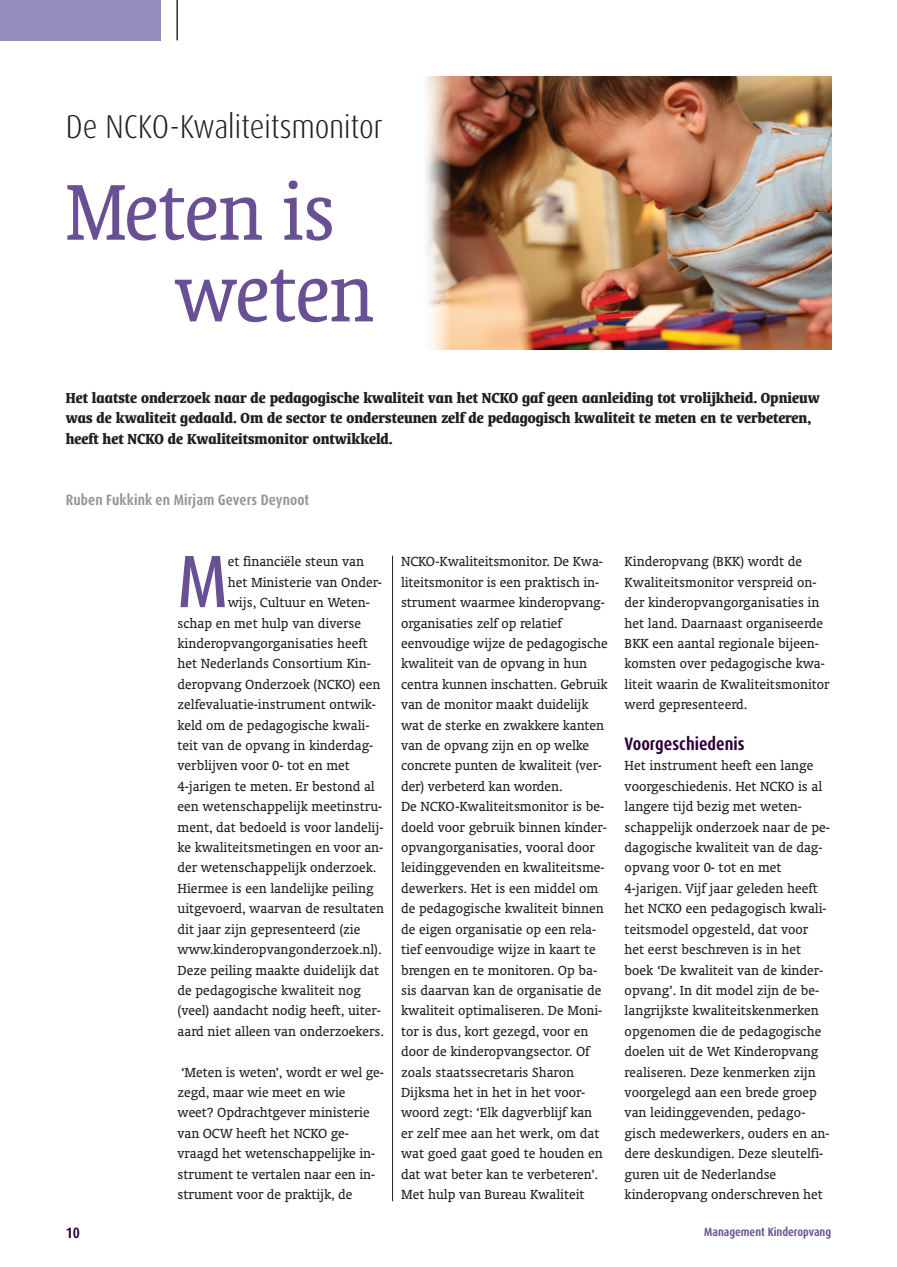
<style>
.page{position:relative;width:897px;height:1267px;background:#fff}
.page>*{position:absolute;margin:0;border:0;box-sizing:border-box;transform-origin:0 0}
.t1{font:condensed 90px/81.6px "Oranda BT";letter-spacing:-.005em;color:#695095}
.t2{font:500 condensed 74.4px "Dax OT";color:#695095}
.t3{font:300 condensed 33px "Dax OT";color:#231f20}
.t4{font:700 condensed 18px "Dax OT";color:#2a0139}
.t5{font:700 condensed 16.5px/20.4px "Oranda BT";color:#231f20}
.t6{font:15px/20.4px "Oranda BT";color:#231f20}
.t7{font:700 condensed 15px "Dax OT";letter-spacing:.01em;color:#939598}
.t8{font:700 condensed 15px "Dax OT";color:#2a0139}
.t9{font:700 condensed 12px "Dax OT";color:#695095}
</style>
<div class="page">
<hr style="left:392px;top:556px;width:1px;height:645px;background:#231f20">
<div style="left:0;top:0;width:161px;height:40px;background:#948ebf"></div>
<hr style="left:177px;top:0;width:1px;height:40px;background:#231f20">
<img style="left:426px;top:76px;width:405px;height:273px">
<h3 class="t3" style="left:66px;top:112px;width:319px">De NCKO-Kwaliteitsmonitor</h3>
<h1 class="t1" style="left:174px;top:178px;width:202px;text-indent:-108px">Meten is weten</h1>
<p class="t5" style="left:66px;top:389px;width:756px">Het laatste onderzoek naar de pedagogische kwaliteit van het NCKO gaf geen aanleiding tot vrolijkheid. Opnieuw was de kwaliteit gedaald. Om de sector te ondersteunen zelf de pedagogisch kwaliteit te meten en te verbeteren, heeft het NCKO de Kwaliteitsmonitor ontwikkeld.</p>
<p class="t7" style="left:66px;top:493px;width:245px">Ruben Fukkink en Mirjam Gevers Deynoot</p>
<h2 class="t2" style="left:178px;top:549px;width:52px">M</h2>
<p class="t6" style="left:228px;top:553px;width:138px">et financiële steun van</p>
<p class="t6" style="left:228px;top:573px;width:156px">het Ministerie van Onder-</p>
<p class="t6" style="left:228px;top:593px;width:144px">wijs, Cultuur en Weten-</p>
<p class="t6" style="left:178px;top:614px;width:185px">schap en met hulp van diverse</p>
<p class="t6" style="left:178px;top:634px;width:192px">kinderopvangorganisaties heeft</p>
<p class="t6" style="left:178px;top:655px;width:195px">het Nederlands Consortium Kin-</p>
<p class="t6" style="left:178px;top:675px;width:204px">deropvang Onderzoek (NCKO) een</p>
<p class="t6" style="left:178px;top:696px;width:200px">zelfevaluatie-instrument ontwik-</p>
<p class="t6" style="left:178px;top:716px;width:193px">keld om de pedagogische kwali-</p>
<p class="t6" style="left:178px;top:736px;width:197px">teit van de opvang in kinderdag-</p>
<p class="t6" style="left:178px;top:757px;width:174px">verblijven voor 0- tot en met</p>
<p class="t6" style="left:178px;top:777px;width:199px">4-jarigen te meten. Er bestond al</p>
<p class="t6" style="left:178px;top:798px;width:206px">een wetenschappelijk meetinstru-</p>
<p class="t6" style="left:178px;top:818px;width:207px">ment, dat bedoeld is voor landelij-</p>
<p class="t6" style="left:178px;top:838px;width:207px">ke kwaliteitsmetingen en voor an-</p>
<p class="t6" style="left:178px;top:859px;width:200px">der wetenschappelijk onderzoek.</p>
<p class="t6" style="left:178px;top:879px;width:198px">Hiermee is een landelijke peiling</p>
<p class="t6" style="left:178px;top:900px;width:208px">uitgevoerd, waarvan de resultaten</p>
<p class="t6" style="left:178px;top:920px;width:184px">dit jaar zijn gepresenteerd (zie</p>
<p class="t6" style="left:178px;top:940px;width:206px">www.kinderopvangonderzoek.nl).</p>
<p class="t6" style="left:178px;top:961px;width:203px">Deze peiling maakte duidelijk dat</p>
<p class="t6" style="left:178px;top:981px;width:185px">de pedagogische kwaliteit nog</p>
<p class="t6" style="left:178px;top:1002px;width:205px">(veel) aandacht nodig heeft, uiter-</p>
<p class="t6" style="left:178px;top:1022px;width:208px">aard niet alleen van onderzoekers.</p>
<p class="t6" style="left:178px;top:1063px;width:208px">‘Meten is weten’, wordt er wel ge&shy;zegd, maar wie meet en wie weet? Opdrachtgever ministerie van OCW heeft het NCKO ge&shy;vraagd het wetenschappelijke in&shy;strument te vertalen naar een in&shy;strument voor de praktijk, de</p>
<p class="t6" style="left:401px;top:553px;width:208px">NCKO-Kwaliteitsmonitor. De Kwa&shy;liteitsmonitor is een praktisch in&shy;strument waarmee kinderopvang&shy;organisaties zelf op relatief eenvoudige wijze de pedagogische kwaliteit van de opvang in hun centra kunnen inschatten. Gebruik van de monitor maakt duidelijk wat de sterke en zwakkere kanten van de opvang zijn en op welke concrete punten de kwaliteit (ver&shy;der) verbeterd kan worden.<br>De NCKO-Kwaliteitsmonitor is be&shy;doeld voor gebruik binnen kinder&shy;opvangorganisaties, vooral door leidinggevenden en kwaliteitsme&shy;dewerkers. Het is een middel om de pedagogische kwaliteit binnen de eigen organisatie op een rela&shy;tief eenvoudige wijze in kaart te brengen en te monitoren. Op ba&shy;sis daarvan kan de organisatie de kwaliteit optimaliseren. De Moni&shy;tor is dus, kort gezegd, voor en door de kinderopvangsector. Of zoals staatssecretaris Sharon<br>Dijksma het in het in het voor&shy;woord zegt: ‘Elk dagverblijf kan er zelf mee aan het werk, om dat wat goed gaat goed te houden en dat wat beter kan te verbeteren’.<br>Met hulp van Bureau Kwaliteit</p>
<p class="t6" style="left:625px;top:553px;width:207px">Kinderopvang (BKK) wordt de<br>Kwaliteitsmonitor verspreid on&shy;der kinderopvangorganisaties in het land. Daarnaast organiseerde<br>BKK een aantal regionale bijeen&shy;komsten over pedagogische kwa&shy;liteit waarin de Kwaliteitsmonitor werd gepresenteerd.</p>
<p class="t4" style="left:625px;top:736px;width:122px">Voorgeschiedenis</p>
<p class="t6" style="left:625px;top:757px;width:207px">Het instrument heeft een lange voorgeschiedenis. Het NCKO is al langere tijd bezig met weten&shy;schappelijk onderzoek naar de pe&shy;dagogische kwaliteit van de dag&shy;opvang voor 0- tot en met<br>4-jarigen. Vijf jaar geleden heeft het NCKO een pedagogisch kwali&shy;teitsmodel opgesteld, dat voor het eerst beschreven is in het boek ‘De kwaliteit van de kinder&shy;opvang’. In dit model zijn de be&shy;langrijkste kwaliteitskenmerken opgenomen die de pedagogische doelen uit de Wet Kinderopvang realiseren. Deze kenmerken zijn voorgelegd aan een brede groep van leidinggevenden, pedago&shy;gisch medewerkers, ouders en an&shy;dere deskundigen. Deze sleutelfi&shy;guren uit de Nederlandse kinderopvang onderschreven het</p>
<p class="t8" style="left:66px;top:1226px;width:16px">10</p>
<p class="t9" style="left:704px;top:1226px;width:128px">Management Kinderopvang</p>
</div>
